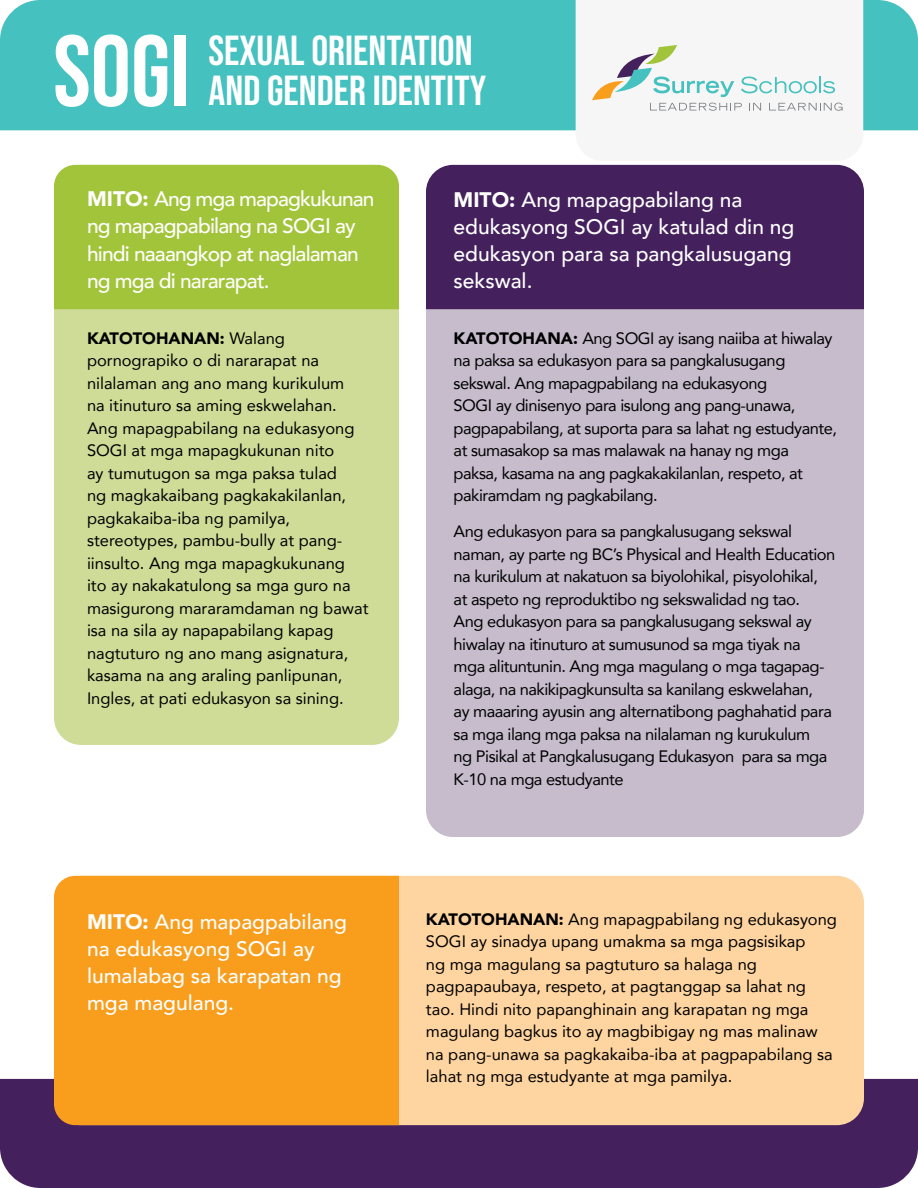
<style>
.page{position:relative;width:918px;height:1188px;background:#fff}
.page>*{position:absolute;margin:0;border:0;box-sizing:border-box;transform-origin:0 0}
.t1{font:100.65px "Bebas Neue";color:#fff}
.t2{font:42px "Bebas Neue";color:#fff}
.t3{font:500 21px/27px "Avenir";color:#fff}
.t4{font:500 21px/27px "Avenir";letter-spacing:-.04em;color:#fff}
.t5{font:16.5px/22.5px "Avenir";letter-spacing:-.03em;color:#000}
.t6{font:16.5px/22.5px "Avenir";color:#000}
.s1{font-weight:900}
</style>
<div class="page">
<div style="left:0;top:0;width:918px;height:130px;background:#45c1c0"></div>
<div style="left:0;top:1079px;width:918px;height:109px;background:#44215d"></div>
<div style="left:576px;top:0;width:287px;height:130px;background:#f6f6f6"></div>
<svg style="left:592px;top:45px;width:251px;height:66px"></svg>
<div style="left:426px;top:239px;width:438px;height:598px;background:#c6bccc;border-radius:27px"></div>
<div style="left:426px;top:165px;width:438px;height:144px;background:#44215d"></div>
<div style="left:54px;top:165px;width:345px;height:580px;background:#cedc98;border-radius:27px"></div>
<div style="left:54px;top:876px;width:810px;height:249px;background:#fed4a0;border-radius:27px"></div>
<div style="left:54px;top:165px;width:345px;height:144px;background:#a2c43a"></div>
<div style="left:54px;top:876px;width:345px;height:249px;background:#f99d1c"></div>
<h1 class="t1" style="left:53px;top:14px;width:138px">SOGI</h1>
<h2 class="t2" style="left:209px;top:27px;width:266px">SEXUAL ORIENTATION</h2>
<h2 class="t2" style="left:209px;top:67px;width:279px">AND GENDER IDENTITY</h2>
<p class="t4" style="left:87px;top:185px;width:289px"><span class="s1">MITO:</span> Ang mga mapagkukunan ng mapagpabilang na SOGI ay hindi naaangkop at naglalaman ng mga di nararapat.</p>
<p class="t6" style="left:87px;top:326px;width:283px"><span class="s1">KATOTOHANAN:</span> Walang pornograpiko o di nararapat na nilalaman ang ano mang kurikulum<br>na itinuturo sa aming eskwelahan.<br>Ang mapagpabilang na edukasyong<br>SOGI at mga mapagkukunan nito<br>ay tumutugon sa mga paksa tulad<br>ng magkakaibang pagkakakilanlan, pagkakaiba-iba ng pamilya, stereotypes, pambu-bully at pang&shy;iinsulto. Ang mga mapagkukunang ito ay nakakatulong sa mga guro na masigurong mararamdaman ng bawat isa na sila ay napapabilang kapag nagtuturo ng ano mang asignatura, kasama na ang araling panlipunan,<br>Ingles, at pati edukasyon sa sining.</p>
<p class="t3" style="left:87px;top:907px;width:262px"><span class="s1">MITO:</span> Ang mapagpabilang na edukasyong SOGI ay lumalabag sa karapatan ng mga magulang.</p>
<p class="t3" style="left:454px;top:185px;width:342px"><span class="s1">MITO:</span> Ang mapagpabilang na edukasyong SOGI ay katulad din ng edukasyon para sa pangkalusugang sekswal.</p>
<p class="t5" style="left:454px;top:326px;width:385px"><span class="s1">KATOTOHANA:</span> Ang SOGI ay isang naiiba at hiwalay na paksa sa edukasyon para sa pangkalusugang sekswal. Ang mapagpabilang na edukasyong<br>SOGI ay dinisenyo para isulong ang pang-unawa, pagpapabilang, at suporta para sa lahat ng estudyante, at sumasakop sa mas malawak na hanay ng mga paksa, kasama na ang pagkakakilanlan, respeto, at pakiramdam ng pagkabilang.</p>
<p class="t5" style="left:454px;top:520px;width:383px">Ang edukasyon para sa pangkalusugang sekswal naman, ay parte ng BC’s Physical and Health Education na kurikulum at nakatuon sa biyolohikal, pisyolohikal, at aspeto ng reproduktibo ng sekswalidad ng tao.<br>Ang edukasyon para sa pangkalusugang sekswal ay hiwalay na itinuturo at sumusunod sa mga tiyak na mga alituntunin. Ang mga magulang o mga tagapag&shy;alaga, na nakikipagkunsulta sa kanilang eskwelahan,<br>ay maaaring ayusin ang alternatibong paghahatid para sa mga ilang mga paksa na nilalaman ng kurukulum<br>ng Pisikal at Pangkalusugang Edukasyon para sa mga K-10 na mga estudyante</p>
<p class="t6" style="left:426px;top:907px;width:413px"><span class="s1">KATOTOHANAN:</span> Ang mapagpabilang ng edukasyong SOGI ay sinadya upang umakma sa mga pagsisikap<br>ng mga magulang sa pagtuturo sa halaga ng pagpapaubaya, respeto, at pagtanggap sa lahat ng tao. Hindi nito papanghinain ang karapatan ng mga magulang bagkus ito ay magbibigay ng mas malinaw na pang-unawa sa pagkakaiba-iba at pagpapabilang sa lahat ng mga estudyante at mga pamilya.</p>
</div>
